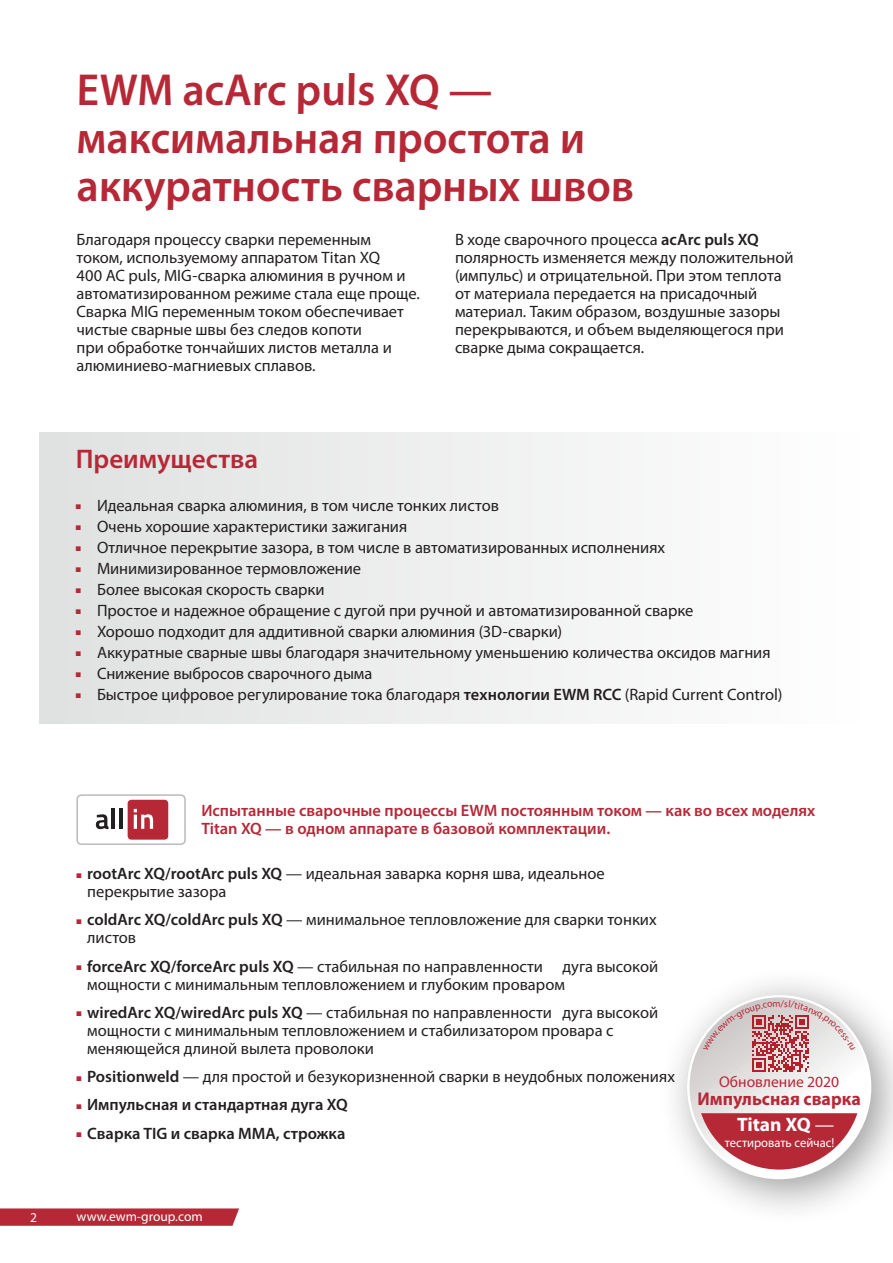
<style>
.page{position:relative;width:893px;height:1263px;background:#fff}
.page>*{position:absolute;margin:0;border:0;box-sizing:border-box;transform-origin:0 0}
.t1{font:600 45px/48px "Myriad Pro";color:#b72837}
.t2{font:600 27px "Myriad Pro";color:#b72837}
.t3{font:700 19.5px "Myriad Pro";color:#fff}
.t4{font:700 18.45px "Myriad Pro";color:#b72837}
.t5{font:16.5px/18px "Myriad Pro";color:#231f20}
.t6{font:600 16.5px/18px "Myriad Pro";color:#b72837}
.t7{font:600 16.5px "Myriad Pro";color:#231f20}
.t8{font:15.6px "Myriad Pro";color:#b72837}
.t9{font:13.5px "Myriad Pro";color:#fff}
.t10{font:13.05px "Myriad Pro";color:#fff}
.s1{font-weight:600}
.s2{color:#b72837}
.s3{font-weight:400}
</style>
<div class="page">
<div style="left:39px;top:432px;width:819px;height:292px;background:linear-gradient(to right,#dfe1e1,#fefefe)"></div>
<div style="left:76px;top:794px;width:110px;height:51px;border:2px solid #bcbdc0;border-radius:4px"></div>
<div style="left:128px;top:800px;width:40px;height:40px;background:#b72837;border-radius:4px"></div>
<svg style="left:96px;top:814px;width:13px;height:15px"></svg>
<hr style="left:112px;top:809px;width:3px;height:20px;background:#231f20">
<hr style="left:119px;top:809px;width:3px;height:20px;background:#231f20">
<svg style="left:134px;top:809px;width:19px;height:20px"></svg>
<div style="left:658px;top:966px;width:235px;height:260px;background:#231f20;opacity:.46"></div>
<svg style="left:689px;top:997px;width:180px;height:180px"></svg>
<svg style="left:701px;top:1113px;width:156px;height:56px;background:#c45b66"></svg>
<svg style="left:0;top:1208px;width:239px;height:18px;background:#ba3241"></svg>
<svg style="left:703px;top:1000px;width:152px;height:72px"></svg>
<h1 class="t1" style="left:77px;top:65px;width:560px">EWM acArc puls XQ — максимальная простота и аккуратность сварных швов</h1>
<p class="t5" style="left:77px;top:230px;width:345px">Благодаря процессу сварки переменным током, используемому аппаратом Titan XQ<br>400 AC puls, MIG-сварка алюминия в ручном и автоматизированном режиме стала еще проще.<br>Сварка MIG переменным током обеспечивает чистые сварные швы без следов копоти<br>при обработке тончайших листов металла и алюминиево-магниевых сплавов.</p>
<p class="t5" style="left:455px;top:230px;width:340px">В ходе сварочного процесса <span class="s1">acArc puls XQ </span>полярность изменяется между положительной (импульс) и отрицательной. При этом теплота от материала передается на присадочный материал. Таким образом, воздушные зазоры перекрываются, и объем выделяющегося при сварке дыма сокращается.</p>
<h2 class="t2" style="left:76px;top:442px;width:184px">Преимущества</h2>
<p class="t5" style="left:76px;top:496px;width:425px"><span class="s2">■</span> Идеальная сварка алюминия, в том числе тонких листов</p>
<p class="t5" style="left:76px;top:517px;width:333px"><span class="s2">■</span> Очень хорошие характеристики зажигания</p>
<p class="t5" style="left:76px;top:538px;width:591px"><span class="s2">■</span> Отличное перекрытие зазора, в том числе в автоматизированных исполнениях</p>
<p class="t5" style="left:76px;top:559px;width:287px"><span class="s2">■</span> Минимизированное термовложение</p>
<p class="t5" style="left:76px;top:580px;width:250px"><span class="s2">■</span> Более высокая скорость сварки</p>
<p class="t5" style="left:76px;top:601px;width:619px"><span class="s2">■</span> Простое и надежное обращение с дугой при ручной и автоматизированной сварке</p>
<p class="t5" style="left:76px;top:622px;width:488px"><span class="s2">■</span> Хорошо подходит для аддитивной сварки алюминия (3D-сварки)</p>
<p class="t5" style="left:76px;top:643px;width:696px"><span class="s2">■</span> Аккуратные сварные швы благодаря значительному уменьшению количества оксидов магния</p>
<p class="t5" style="left:76px;top:664px;width:298px"><span class="s2">■</span> Снижение выбросов сварочного дыма</p>
<p class="t5" style="left:76px;top:685px;width:708px"><span class="s2">■</span> Быстрое цифровое регулирование тока благодаря <span class="s1">технологии EWM RCC</span> (Rapid Current Control)</p>
<p class="t6" style="left:201px;top:801px;width:615px">Испытанные сварочные процессы EWM постоянным током — как во всех моделях<br>Titan XQ — в одном аппарате в базовой комплектации.</p>
<p class="t5" style="left:87px;top:864px;width:519px;text-indent:-11px"><span class="s2">■</span> <span class="s1">rootArc XQ/rootArc puls XQ</span> — идеальная заварка корня шва, идеальное перекрытие зазора</p>
<p class="t5" style="left:87px;top:910px;width:571px;text-indent:-11px"><span class="s2">■</span> <span class="s1">coldArc XQ/coldArc puls XQ</span> — минимальное тепловложение для сварки тонких листов</p>
<p class="t5" style="left:87px;top:957px;width:572px;text-indent:-11px"><span class="s2">■</span> <span class="s1">forceArc XQ/forceArc puls XQ</span> — стабильная по направленности дуга высокой мощности с минимальным тепловложением и глубоким проваром</p>
<p class="t5" style="left:87px;top:1003px;width:572px;text-indent:-11px"><span class="s2">■</span> <span class="s1">wiredArc XQ/wiredArc puls XQ</span> — стабильная по направленности дуга высокой мощности с минимальным тепловложением и стабилизатором провара с меняющейся длиной вылета проволоки</p>
<p class="t5" style="left:77px;top:1067px;width:600px"><span class="s2">■</span> <span class="s1">Positionweld</span> — для простой и безукоризненной сварки в неудобных положениях</p>
<p class="t7" style="left:77px;top:1094px;width:273px"><span class="s2">■</span> Импульсная и стандартная дуга XQ</p>
<p class="t7" style="left:77px;top:1122px;width:270px"><span class="s2">■</span> Сварка TIG и сварка MMA, строжка</p>
<p class="t8" style="left:719px;top:1072px;width:121px">Обновление 2020</p>
<p class="t4" style="left:697px;top:1087px;width:165px">Импульсная сварка</p>
<p class="t3" style="left:737px;top:1112px;width:99px">Titan XQ <span class="s3">—</span></p>
<p class="t10" style="left:725px;top:1134px;width:111px">тестировать сейчас!</p>
<p class="t9" style="left:30px;top:1208px;width:8px">2</p>
<p class="t9" style="left:77px;top:1208px;width:128px">www.ewm-group.com</p>
</div>
